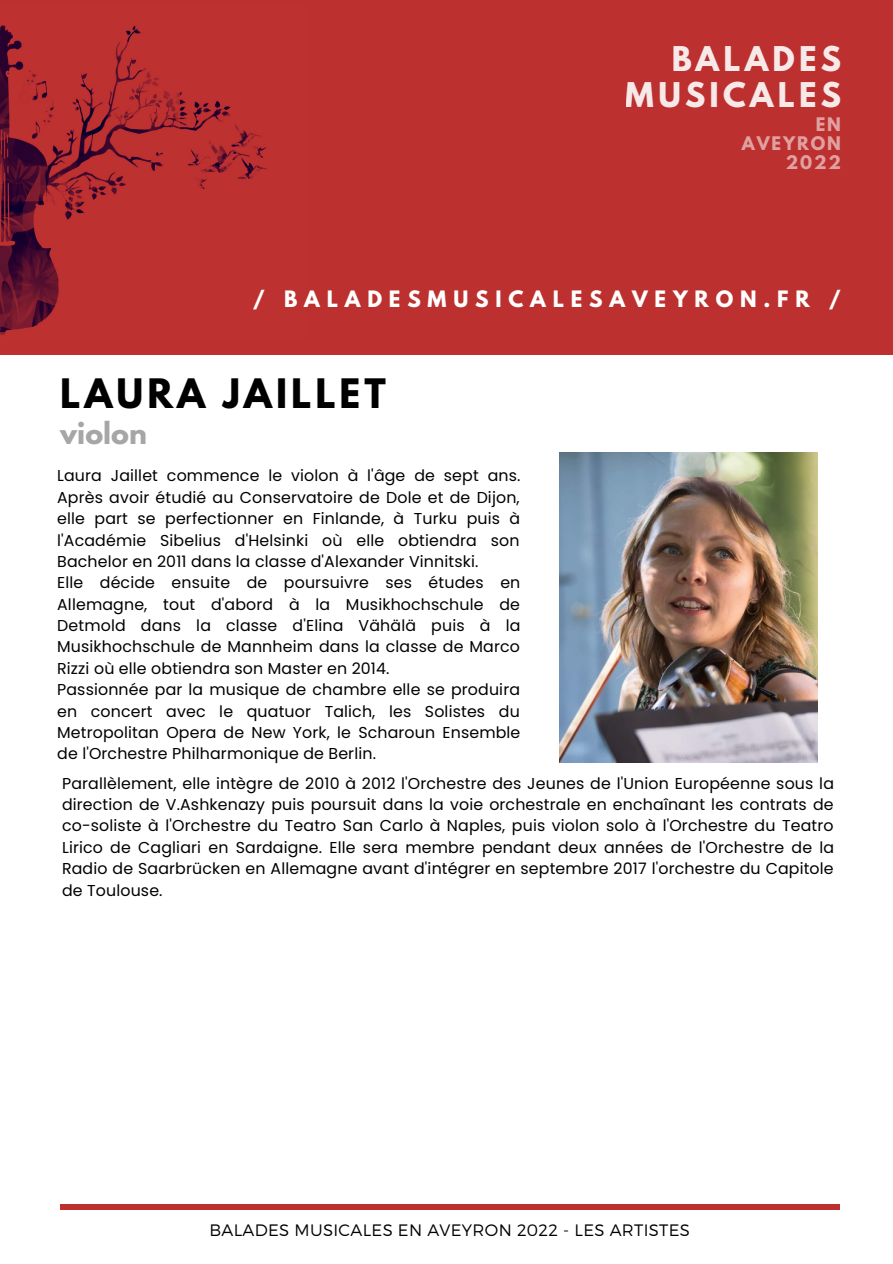
<style>
.page{position:relative;width:893px;height:1264px;background:#fff}
.page>*{position:absolute;margin:0;border:0;box-sizing:border-box;transform-origin:0 0}
.t1{font:700 36px "League Spartan";letter-spacing:.11em;color:#000}
.t2{font:700 30.15px "League Spartan";letter-spacing:.135em;color:#fff}
.t3{font:700 27px "League Spartan";color:#a6a6a6}
.t4{font:700 19.95px "League Spartan";letter-spacing:.34em;color:#fff}
.t5{font:700 16.65px/19.2px "League Spartan";letter-spacing:.11em;color:#fff;text-align:right}
.t6{font:300 16.5px "Montserrat";letter-spacing:.02em;color:#000}
.t7{font:15.75px/21.3px "Poppins";letter-spacing:.01em;color:#000;text-align:justify}
</style>
<div class="page">
<svg style="left:60px;top:1209px;width:774px;height:1px"></svg>
<div style="left:60px;top:1204px;width:779px;height:5px;background:#bd3030"></div>
<img style="left:560px;top:453px;width:257px;height:309px">
<div style="left:0;top:0;width:892px;height:354px;background:#bd3030"></div>
<img style="left:0;top:25px;width:268px;height:310px">
<h2 class="t2" style="left:671px;top:44px;width:171px">BALADES</h2>
<h2 class="t2" style="left:625px;top:80px;width:217px">MUSICALES</h2>
<p class="t5" style="left:741px;top:117px;width:101px">EN<br>AVEYRON<br>2022</p>
<p class="t4" style="left:253px;top:289px;width:589px">/ BALADESMUSICALESAVEYRON.FR /</p>
<p class="t1" style="left:60px;top:376px;width:327px">LAURA JAILLET</p>
<p class="t3" style="left:60px;top:419px;width:88px">violon</p>
<p class="t7" style="left:57px;top:465px;width:464px">Laura Jaillet commence le violon à l'âge de sept ans.<br>Après avoir étudié au Conservatoire de Dole et de Dijon, elle part se perfectionner en Finlande, à Turku puis à l'Académie Sibelius d'Helsinki où elle obtiendra son Bachelor en 2011 dans la classe d'Alexander Vinnitski.</p>
<p class="t7" style="left:57px;top:572px;width:464px">Elle décide ensuite de poursuivre ses études en Allemagne, tout d'abord à la Musikhochschule de Detmold dans la classe d'Elina Vähälä puis à la Musikhochschule de Mannheim dans la classe de Marco Rizzi où elle obtiendra son Master en 2014.</p>
<p class="t7" style="left:57px;top:679px;width:464px">Passionnée par la musique de chambre elle se produira en concert avec le quatuor Talich, les Solistes du Metropolitan Opera de New York, le Scharoun Ensemble de l'Orchestre Philharmonique de Berlin.</p>
<p class="t7" style="left:62px;top:772px;width:773px">Parallèlement, elle intègre de 2010 à 2012 l'Orchestre des Jeunes de l'Union Européenne sous la direction de V.Ashkenazy puis poursuit dans la voie orchestrale en enchaînant les contrats de co-soliste à l'Orchestre du Teatro San Carlo à Naples, puis violon solo à l'Orchestre du Teatro Lirico de Cagliari en Sardaigne. Elle sera membre pendant deux années de l'Orchestre de la Radio de Saarbrücken en Allemagne avant d'intégrer en septembre 2017 l'orchestre du Capitole de Toulouse.</p>
<p class="t6" style="left:209px;top:1219px;width:482px">BALADES MUSICALES EN AVEYRON 2022 - LES ARTISTES</p>
</div>
